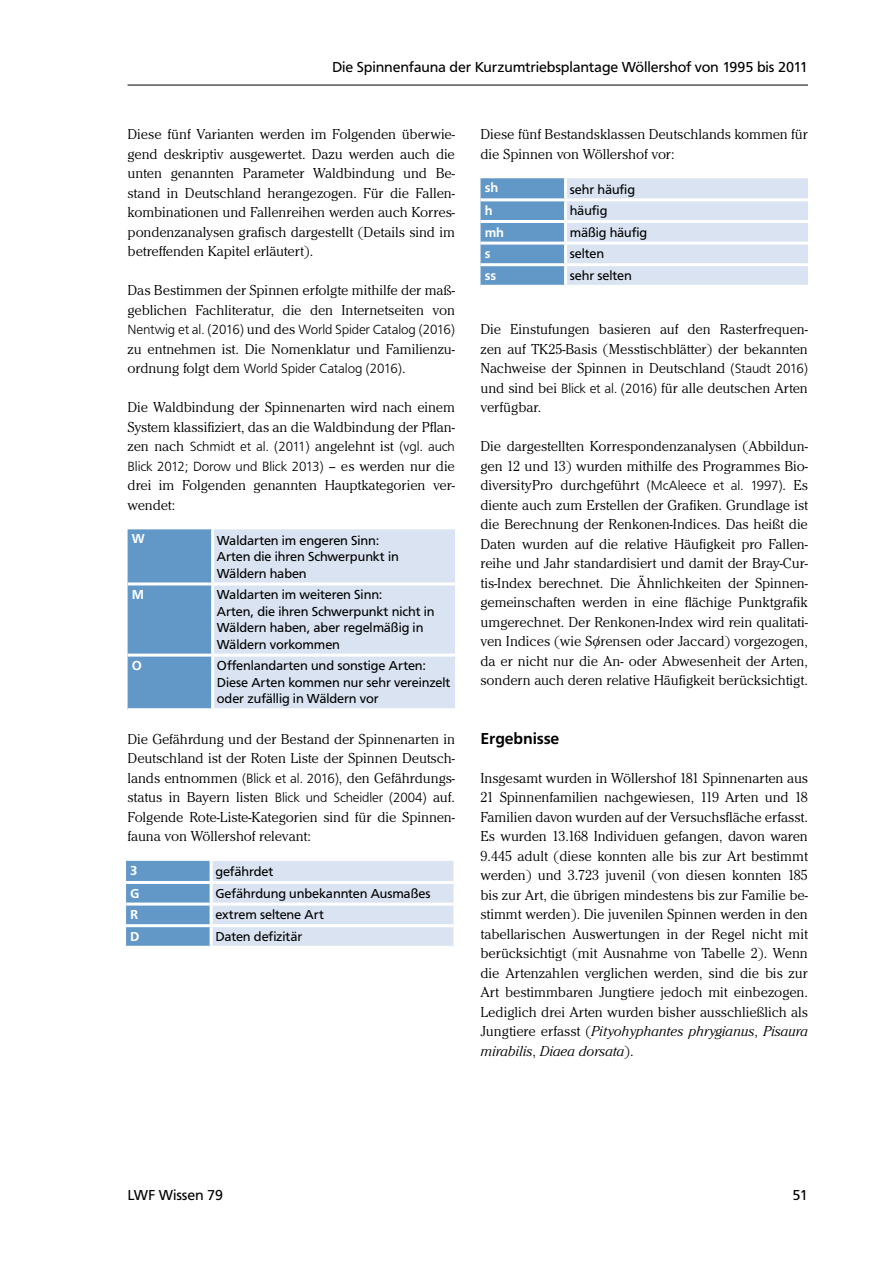
<style>
.page{position:relative;width:893px;height:1263px;background:#fff}
.page>*{position:absolute;margin:0;border:0;box-sizing:border-box;transform-origin:0 0}
.t1{font:500 16.5px "Front Page";letter-spacing:-.01em;color:#000}
.t2{font:15px/19.5px "Cheltenham CE Light";letter-spacing:-.01em;color:#000;text-align:justify}
.t3{font:15px "Front Page";letter-spacing:-.01em;color:#000}
.t4{font:300 13.8px/19.5px "Front Page";letter-spacing:-.01em;color:#000}
.t5{font:13.5px/16.5px "Front Page";letter-spacing:-.005em;color:#000}
.t6{font:500 13.5px "Front Page";color:#fff}
.s1{font-family:"Cheltenham CE Light";font-weight:400;font-size:15px}
.s2{font-family:"Front Page";font-weight:300;font-size:13.8px}
.s3{font-style:italic}
</style>
<div class="page">
<hr style="left:128px;top:85px;width:680px;height:1px;background:#000">
<svg style="left:128px;top:529px;width:327px;height:179px;background:#bacfe6"></svg>
<hr style="left:128px;top:582px;width:85px;height:3px;background:#fff">
<hr style="left:213px;top:582px;width:242px;height:3px;background:#fff">
<hr style="left:211px;top:585px;width:3px;height:69px;background:#fff">
<hr style="left:128px;top:654px;width:85px;height:3px;background:#fff">
<hr style="left:213px;top:654px;width:242px;height:3px;background:#fff">
<hr style="left:211px;top:657px;width:3px;height:51px;background:#fff">
<hr style="left:211px;top:529px;width:3px;height:53px;background:#fff">
<svg style="left:126px;top:861px;width:327px;height:85px;background:#bbd0e6"></svg>
<hr style="left:126px;top:881px;width:85px;height:3px;background:#fff">
<hr style="left:211px;top:881px;width:242px;height:3px;background:#fff">
<hr style="left:210px;top:884px;width:3px;height:18px;background:#fff">
<hr style="left:126px;top:902px;width:85px;height:3px;background:#fff">
<hr style="left:211px;top:902px;width:242px;height:3px;background:#fff">
<hr style="left:210px;top:905px;width:3px;height:19px;background:#fff">
<hr style="left:210px;top:927px;width:3px;height:19px;background:#fff">
<hr style="left:210px;top:861px;width:3px;height:20px;background:#fff">
<hr style="left:126px;top:924px;width:85px;height:3px;background:#fff">
<hr style="left:211px;top:924px;width:242px;height:3px;background:#fff">
<svg style="left:480px;top:178px;width:328px;height:107px;background:#bbd0e6"></svg>
<hr style="left:480px;top:198px;width:86px;height:3px;background:#fff">
<hr style="left:566px;top:198px;width:242px;height:3px;background:#fff">
<hr style="left:564px;top:201px;width:3px;height:19px;background:#fff">
<hr style="left:480px;top:220px;width:86px;height:3px;background:#fff">
<hr style="left:566px;top:220px;width:242px;height:3px;background:#fff">
<hr style="left:564px;top:223px;width:3px;height:19px;background:#fff">
<hr style="left:564px;top:245px;width:3px;height:18px;background:#fff">
<hr style="left:564px;top:266px;width:3px;height:19px;background:#fff">
<hr style="left:564px;top:178px;width:3px;height:20px;background:#fff">
<hr style="left:480px;top:242px;width:86px;height:3px;background:#fff">
<hr style="left:566px;top:242px;width:242px;height:3px;background:#fff">
<hr style="left:480px;top:263px;width:86px;height:3px;background:#fff">
<hr style="left:566px;top:263px;width:242px;height:3px;background:#fff">
<p class="t3" style="left:332px;top:58px;width:477px">Die Spinnenfauna der Kurzumtriebsplantage Wöllershof von 1995 bis 2011</p>
<p class="t2" style="left:128px;top:125px;width:329px">Diese fünf Varianten werden im Folgenden überwie&shy;gend deskriptiv ausgewertet. Dazu werden auch die unten genannten Parameter Waldbindung und Be&shy;stand in Deutschland herangezogen. Für die Fallen&shy;kombinationen und Fallenreihen werden auch Korres&shy;pondenzanalysen grafisch dargestellt (Details sind im betreffenden Kapitel erläutert).</p>
<p class="t2" style="left:128px;top:281px;width:329px">Das Bestimmen der Spinnen erfolgte mithilfe der maß&shy;geblichen Fachliteratur, die den Internetseiten von</p>
<p class="t4" style="left:128px;top:320px;width:329px">Nentwig et al. (2016) <span class="s1">und des</span> World Spider Catalog (2016)</p>
<p class="t2" style="left:128px;top:339px;width:329px">zu entnehmen ist. Die Nomenklatur und Familienzu-</p>
<p class="t4" style="left:128px;top:359px;width:279px"><span class="s1">ordnung folgt dem</span> World Spider Catalog (2016)<span class="s1">.</span></p>
<p class="t2" style="left:128px;top:398px;width:329px">Die Waldbindung der Spinnenarten wird nach einem<br>System klassifiziert, das an die Waldbindung der Pflan-</p>
<p class="t4" style="left:128px;top:437px;width:329px"><span class="s1">zen nach</span> Schmidt et al. (2011) <span class="s1">angelehnt ist</span> (vgl. auch<br>Blick 2012; Dorow und Blick 2013) <span class="s1">– es werden nur die</span></p>
<p class="t2" style="left:128px;top:476px;width:329px">drei im Folgenden genannten Hauptkategorien ver&shy;wendet:</p>
<p class="t6" style="left:132px;top:531px;width:14px">W</p>
<p class="t5" style="left:217px;top:532px;width:184px">Waldarten im engeren Sinn:<br>Arten die ihren Schwerpunkt in<br>Wäldern haben</p>
<p class="t6" style="left:132px;top:587px;width:14px">M</p>
<p class="t5" style="left:217px;top:586px;width:219px">Waldarten im weiteren Sinn:<br>Arten, die ihren Schwerpunkt nicht in<br>Wäldern haben, aber regelmäßig in<br>Wäldern vorkommen</p>
<p class="t6" style="left:132px;top:658px;width:12px">O</p>
<p class="t5" style="left:217px;top:658px;width:235px">Offenlandarten und sonstige Arten:<br>Diese Arten kommen nur sehr vereinzelt oder zufällig in Wäldern vor</p>
<p class="t2" style="left:128px;top:729px;width:329px">Die Gefährdung und der Bestand der Spinnenarten in Deutschland ist der Roten Liste der Spinnen Deutsch&shy;lands entnommen <span class="s2">(Blick et al. 2016)</span>, den Gefährdungs&shy;status in Bayern listen <span class="s2">Blick und Scheidler (2004)</span> auf.<br>Folgende Rote-Liste-Kategorien sind für die Spinnen&shy;fauna von Wöllershof relevant:</p>
<p class="t6" style="left:130px;top:863px;width:9px">3</p>
<p class="t5" style="left:215px;top:863px;width:60px">gefährdet</p>
<p class="t6" style="left:130px;top:885px;width:11px">G</p>
<p class="t5" style="left:215px;top:885px;width:217px">Gefährdung unbekannten Ausmaßes</p>
<p class="t6" style="left:130px;top:907px;width:10px">R</p>
<p class="t5" style="left:215px;top:907px;width:110px">extrem seltene Art</p>
<p class="t6" style="left:130px;top:929px;width:11px">D</p>
<p class="t5" style="left:215px;top:928px;width:89px">Daten defizitär</p>
<p class="t2" style="left:480px;top:125px;width:329px">Diese fünf Bestandsklassen Deutschlands kommen für die Spinnen von Wöllershof vor:</p>
<p class="t6" style="left:485px;top:180px;width:15px">sh</p>
<p class="t5" style="left:570px;top:181px;width:67px">sehr häufig</p>
<p class="t6" style="left:485px;top:203px;width:9px">h</p>
<p class="t5" style="left:570px;top:202px;width:39px">häufig</p>
<p class="t6" style="left:485px;top:224px;width:21px">mh</p>
<p class="t5" style="left:570px;top:224px;width:79px">mäßig häufig</p>
<p class="t6" style="left:485px;top:246px;width:7px">s</p>
<p class="t5" style="left:570px;top:246px;width:36px">selten</p>
<p class="t6" style="left:485px;top:268px;width:13px">ss</p>
<p class="t5" style="left:570px;top:267px;width:63px">sehr selten</p>
<p class="t2" style="left:480px;top:320px;width:329px">Die Einstufungen basieren auf den Rasterfrequen&shy;zen auf TK25-Basis (Messtischblätter) der bekannten Nachweise der Spinnen in Deutschland <span class="s2">(Staudt 2016) </span>und sind bei <span class="s2">Blick et al. (2016)</span> für alle deutschen Arten verfügbar.</p>
<p class="t2" style="left:480px;top:437px;width:329px">Die dargestellten Korrespondenzanalysen (Abbildun&shy;gen 12 und 13) wurden mithilfe des Programmes Bio&shy;diversityPro durchgeführt <span class="s2">(McAleece et al. 1997)</span>. Es diente auch zum Erstellen der Grafiken. Grundlage ist die Berechnung der Renkonen-Indices. Das heißt die Daten wurden auf die relative Häufigkeit pro Fallen&shy;reihe und Jahr standardisiert und damit der Bray-Cur&shy;tis-Index berechnet. Die Ähnlichkeiten der Spinnen&shy;gemeinschaften werden in eine flächige Punktgrafik umgerechnet. Der Renkonen-Index wird rein qualitati&shy;ven Indices (wie So/rensen oder Jaccard) vorgezogen, da er nicht nur die An- oder Abwesenheit der Arten, sondern auch deren relative Häufigkeit berücksichtigt.</p>
<p class="t1" style="left:480px;top:729px;width:80px">Ergebnisse</p>
<p class="t2" style="left:480px;top:768px;width:329px">Insgesamt wurden in Wöllershof 181 Spinnenarten aus 21 Spinnenfamilien nachgewiesen, 119 Arten und 18<br>Familien davon wurden auf der Versuchsfläche erfasst.<br>Es wurden 13.168 Individuen gefangen, davon waren 9.445 adult (diese konnten alle bis zur Art bestimmt werden) und 3.723 juvenil (von diesen konnten 185 bis zur Art, die übrigen mindestens bis zur Familie be&shy;stimmt werden). Die juvenilen Spinnen werden in den tabellarischen Auswertungen in der Regel nicht mit berücksichtigt (mit Ausnahme von Tabelle 2). Wenn die Artenzahlen verglichen werden, sind die bis zur Art bestimmbaren Jungtiere jedoch mit einbezogen.<br>Lediglich drei Arten wurden bisher ausschließlich als Jungtiere erfasst (<span class="s3">Pityohyphantes phrygianus</span>, <span class="s3">Pisaura mirabilis</span>, <span class="s3">Diaea dorsata</span>).</p>
<p class="t3" style="left:128px;top:1186px;width:97px">LWF Wissen 79</p>
<p class="t3" style="left:792px;top:1186px;width:17px">51</p>
</div>
